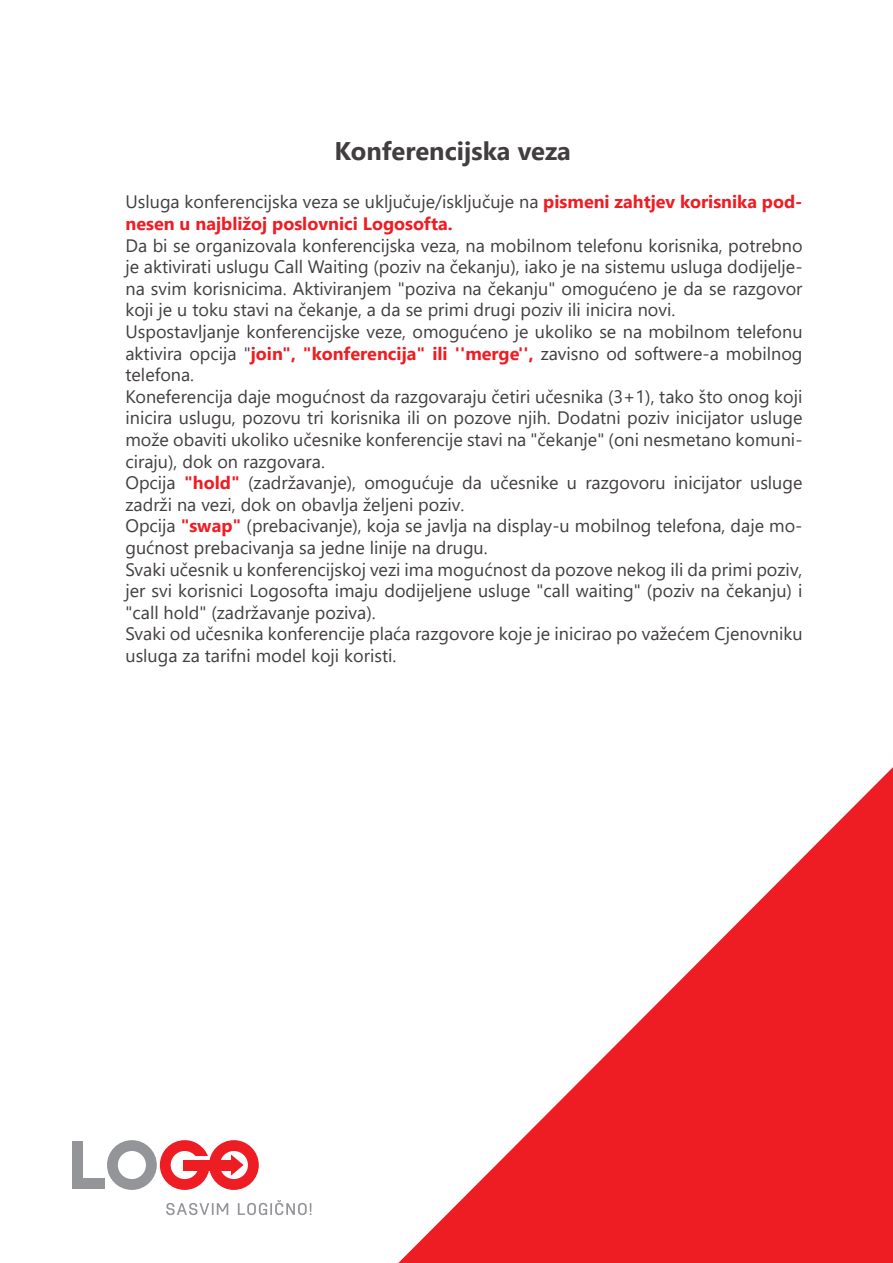
<style>
.page{position:relative;width:893px;height:1263px;background:#fff}
.page>*{position:absolute;margin:0;border:0;box-sizing:border-box;transform-origin:0 0}
.t1{font:700 25.5px "Segoe UI";color:#423e3f}
.t2{font:18px/21.6px "Segoe UI";color:#423e3f}
.t3{font:700 18px/21.6px "Segoe UI";color:#ee1d23}
.s1{font-weight:400;color:#423e3f}
.s2{font-weight:700;color:#ee1d23}
</style>
<div class="page">
<svg style="left:398px;top:767px;width:495px;height:496px"></svg>
<svg style="left:166px;top:1203px;width:62px;height:12px"></svg>
<svg style="left:238px;top:1200px;width:73px;height:15px"></svg>
<div style="left:72px;top:1141px;width:11px;height:48px;background:#939598"></div>
<div style="left:72px;top:1178px;width:33px;height:11px;background:#939598"></div>
<svg style="left:107px;top:1140px;width:152px;height:50px"></svg>
<div style="left:183px;top:1159px;width:49px;height:11px;background:#ee1d23"></div>
<h1 class="t1" style="left:335px;top:127px;width:238px">Konferencijska veza</h1>
<p class="t3" style="left:125px;top:190px;width:678px"><span class="s1">Usluga konferencijska veza se uključuje/isključuje na</span> pismeni zahtjev korisnika pod&shy;nesen u najbližoj poslovnici Logosofta.</p>
<p class="t2" style="left:125px;top:233px;width:679px">Da bi se organizovala konferencijska veza, na mobilnom telefonu korisnika, potrebno je aktivirati uslugu Call Waiting (poziv na čekanju), iako je na sistemu usluga dodijelje&shy;na svim korisnicima. Aktiviranjem "poziva na čekanju" omogućeno je da se razgovor koji je u toku stavi na čekanje, a da se primi drugi poziv ili inicira novi.<br>Uspostavljanje konferencijske veze, omogućeno je ukoliko se na mobilnom telefonu aktivira opcija "<span class="s2">join", "konferencija" ili ''merge'',</span> zavisno od softwere-a mobilnog telefona.<br>Koneferencija daje mogućnost da razgovaraju četiri učesnika (3+1), tako što onog koji inicira uslugu, pozovu tri korisnika ili on pozove njih. Dodatni poziv inicijator usluge može obaviti ukoliko učesnike konferencije stavi na "čekanje" (oni nesmetano komuni&shy;ciraju), dok on razgovara.<br>Opcija <span class="s2">"hold"</span> (zadržavanje), omogućuje da učesnike u razgovoru inicijator usluge zadrži na vezi, dok on obavlja željeni poziv.<br>Opcija <span class="s2">"swap"</span> (prebacivanje), koja se javlja na display-u mobilnog telefona, daje mo&shy;gućnost prebacivanja sa jedne linije na drugu.<br>Svaki učesnik u konferencijskoj vezi ima mogućnost da pozove nekog ili da primi poziv, jer svi korisnici Logosofta imaju dodijeljene usluge "call waiting" (poziv na čekanju) i "call hold" (zadržavanje poziva).<br>Svaki od učesnika konferencije plaća razgovore koje je inicirao po važećem Cjenovniku usluga za tarifni model koji koristi.</p>
</div>
